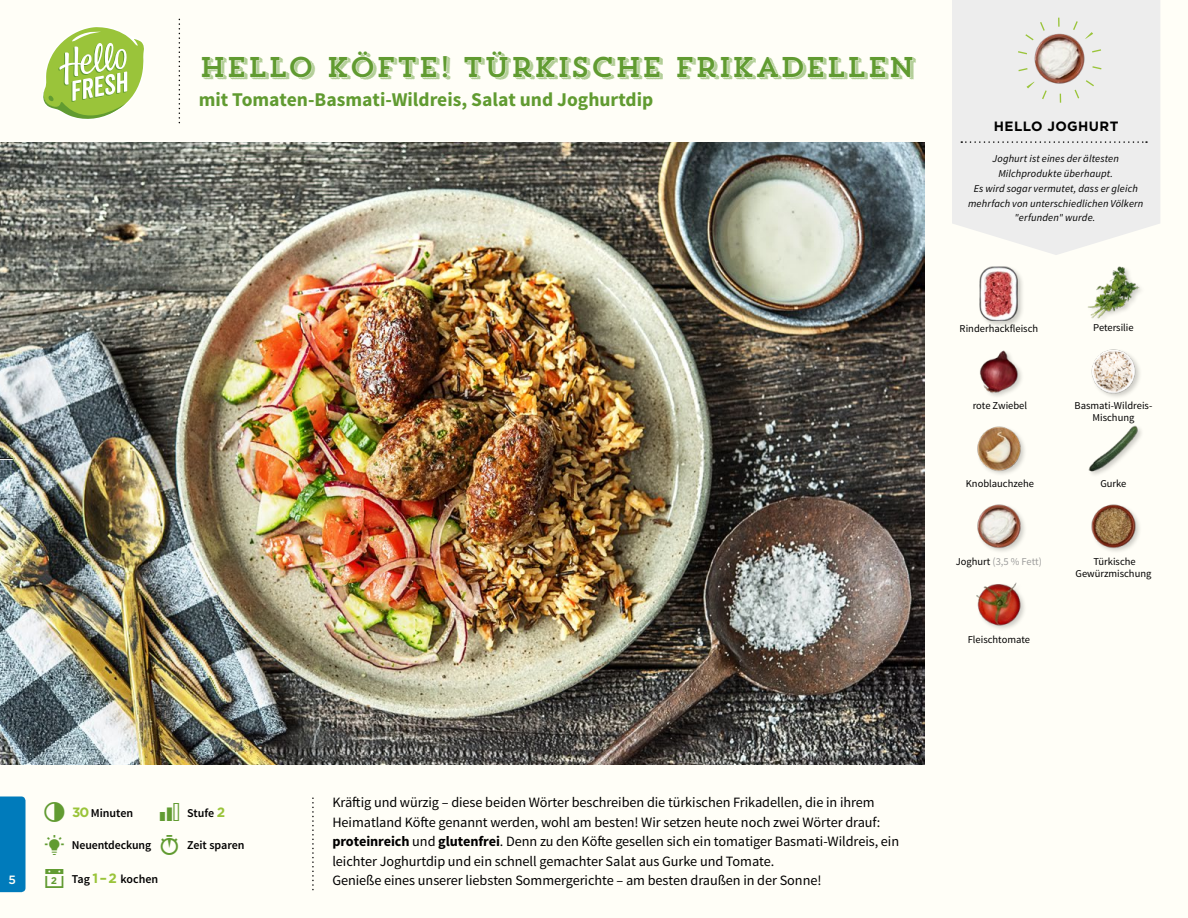
<style>
.page{position:relative;width:1188px;height:918px;background:#fffef7}
.page>*{position:absolute;margin:0;border:0;box-sizing:border-box;transform-origin:0 0}
.t1{font:28.5px "Trend Slab Four";color:#619b31}
.t2{font:700 19.5px "Source Sans Pro";color:#619b31}
.t3{font:14.25px/19.5px "Source Sans Pro";letter-spacing:-.005em;color:#000}
.t4{font:700 13.5px "Gotham";letter-spacing:.03em;color:#000}
.t5{font:600 12px "Source Sans Pro";letter-spacing:-.01em;color:#000}
.t6{font:500 12px "Gotham";color:#fffef7}
.t7{font:italic 10.5px/14.7px "Source Sans Pro";letter-spacing:.01em;color:#000;text-align:center}
.t8{font:10.5px/12px "Source Sans Pro";color:#000;text-align:center}
.t9{font:10.5px "Source Sans Pro";color:#9d9d9c}
.s1{color:#000}
.s2{font-family:"Gotham";font-weight:700;font-size:13.5px;color:#9ac43a}
.s3{font-weight:700}
</style>
<div class="page">
<img style="left:976px;top:582px;width:48px;height:47px">
<img style="left:977px;top:504px;width:48px;height:48px">
<img style="left:1091px;top:504px;width:49px;height:48px">
<img style="left:1088px;top:425px;width:54px;height:50px">
<img style="left:977px;top:426px;width:48px;height:48px">
<img style="left:980px;top:350px;width:42px;height:46px">
<img style="left:1091px;top:349px;width:49px;height:48px">
<img style="left:1088px;top:266px;width:53px;height:53px">
<div style="left:979px;top:265px;width:46px;height:63px;background:#000;opacity:.2"></div>
<img style="left:979px;top:267px;width:44px;height:54px">
<svg style="left:43px;top:27px;width:101px;height:92px"></svg>
<svg style="left:952px;top:0;width:208px;height:255px;background:#eeeeed"></svg>
<svg style="left:961px;top:141px;width:186px;height:2px"></svg>
<img style="left:1027px;top:25px;width:66px;height:66px">
<div style="left:1017px;top:18px;width:85px;height:85px;border:9px dashed #9ac43a;border-radius:50%"></div>
<div style="left:0;top:796px;width:26px;height:96px;background:#007bbb"></div>
<img style="left:0;top:142px;width:925px;height:623px">
<svg style="left:0;top:458px;width:13px;height:2px"></svg>
<h1 class="t1" style="left:199px;top:49px;width:718px">HELLO KÖFTE! TÜRKISCHE FRIKADELLEN</h1>
<h2 class="t2" style="left:199px;top:87px;width:456px">mit Tomaten-Basmati-Wildreis, Salat und Joghurtdip</h2>
<p class="t4" style="left:994px;top:117px;width:126px">HELLO JOGHURT</p>
<p class="t7" style="left:968px;top:152px;width:177px">Joghurt ist eines der ältesten<br>Milchprodukte überhaupt.<br>Es wird sogar vermutet, dass er gleich mehrfach von unterschiedlichen Völkern "erfunden" wurde.</p>
<p class="t8" style="left:960px;top:322px;width:80px">Rinderhackfleisch</p>
<p class="t8" style="left:973px;top:400px;width:56px">rote Zwiebel</p>
<p class="t8" style="left:1093px;top:322px;width:42px">Petersilie</p>
<p class="t8" style="left:1075px;top:400px;width:79px">Basmati-Wildreis-<br>Mischung</p>
<p class="t8" style="left:966px;top:478px;width:70px">Knoblauchzehe</p>
<p class="t8" style="left:1100px;top:478px;width:28px">Gurke</p>
<p class="t9" style="left:956px;top:555px;width:88px"><span class="s1">Joghurt</span> (3,5 % Fett)</p>
<p class="t8" style="left:968px;top:633px;width:64px">Fleischtomate</p>
<p class="t8" style="left:1076px;top:555px;width:77px">Türkische<br>Gewürzmischung</p>
<p class="t5" style="left:72px;top:805px;width:62px"><span class="s2">30</span> Minuten</p>
<p class="t5" style="left:187px;top:805px;width:40px">Stufe <span class="s2">2</span></p>
<p class="t3" style="left:332px;top:793px;width:568px">Kräftig und würzig – diese beiden Wörter beschreiben die türkischen Frikadellen, die in ihrem Heimatland Köfte genannt werden, wohl am besten! Wir setzen heute noch zwei Wörter drauf: <span class="s3">proteinreich</span> und <span class="s3">glutenfrei</span>. Denn zu den Köfte gesellen sich ein tomatiger Basmati-Wildreis, ein leichter Joghurtdip und ein schnell gemachter Salat aus Gurke und Tomate.<br>Genieße eines unserer liebsten Sommergerichte – am besten draußen in der Sonne!</p>
<p class="t5" style="left:72px;top:838px;width:81px">Neuentdeckung</p>
<p class="t5" style="left:187px;top:838px;width:59px">Zeit sparen</p>
<p class="t6" style="left:9px;top:872px;width:6px">1</p>
<p class="t5" style="left:72px;top:871px;width:88px">Tag <span class="s2">1 –2</span> kochen</p>
<p class="t6" style="left:9px;top:872px;width:9px">5</p>
</div>
